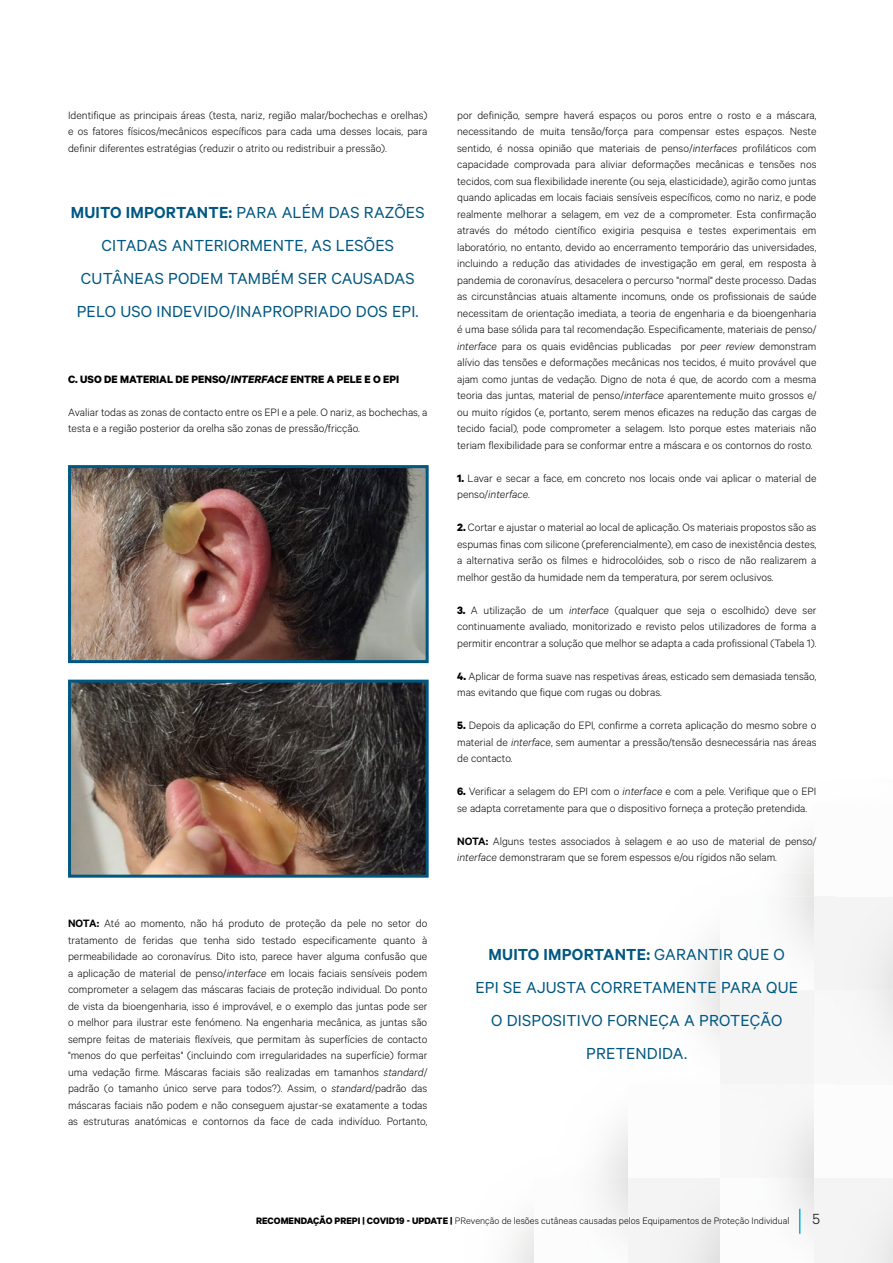
<style>
.page{position:relative;width:893px;height:1263px;background:#fff}
.page>*{position:absolute;margin:0;border:0;box-sizing:border-box;transform-origin:0 0}
.t1{font:18px/33px "Calibre";letter-spacing:.01em;color:#005781;text-align:center}
.t2{font:300 16.5px "Calibre";color:#000}
.t3{font:300 12px/16.5px "Calibre";color:#000;text-align:justify}
.t4{font:700 12px "Calibre";color:#000}
.t5{font:300 10.5px "Calibre";color:#000}
.s1{font-weight:600}
.s2{font-style:italic}
.s3{font-weight:700}
</style>
<div class="page">
<div style="left:628px;top:1178px;width:94px;height:85px;background:#f3f3f4"></div>
<div style="left:720px;top:1178px;width:94px;height:85px;background:#f5f8f7"></div>
<div style="left:720px;top:1084px;width:94px;height:94px;background:#f7f7f8"></div>
<div style="left:720px;top:990px;width:94px;height:94px;background:#f4f4f5"></div>
<div style="left:814px;top:1178px;width:79px;height:85px;background:#f4f4f4"></div>
<div style="left:814px;top:990px;width:79px;height:94px;background:#f8f8f8"></div>
<div style="left:814px;top:896px;width:79px;height:94px;background:#f4f4f4"></div>
<svg style="left:799px;top:1209px;width:1px;height:25px"></svg>
<img style="left:72px;top:469px;width:353px;height:190px">
<div style="left:68px;top:465px;width:361px;height:198px;border:3px solid #005781"></div>
<img style="left:72px;top:684px;width:353px;height:190px">
<div style="left:68px;top:680px;width:361px;height:198px;border:3px solid #005781"></div>
<p class="t3" style="left:68px;top:106px;width:361px">Identifique as principais áreas (testa, nariz, região malar/bochechas e orelhas) e os fatores físicos/mecânicos específicos para cada uma desses locais, para definir diferentes estratégias (reduzir o atrito ou redistribuir a pressão).</p>
<h1 class="t1" style="left:71px;top:195px;width:355px"><span class="s1">MUITO IMPORTANTE:</span> PARA ALÉM DAS RAZÕES CITADAS ANTERIORMENTE, AS LESÕES CUTÂNEAS PODEM TAMBÉM SER CAUSADAS PELO USO INDEVIDO/INAPROPRIADO DOS EPI.</h1>
<p class="t4" style="left:68px;top:371px;width:333px">C. USO DE MATERIAL DE PENSO/<span class="s2">INTERFACE</span> ENTRE A PELE E O EPI</p>
<p class="t3" style="left:68px;top:403px;width:361px">Avaliar todas as zonas de contacto entre os EPI e a pele. O nariz, as bochechas, a testa e a região posterior da orelha são zonas de pressão/fricção.</p>
<p class="t3" style="left:68px;top:915px;width:361px"><span class="s1">NOTA:</span> Até ao momento, não há produto de proteção da pele no setor do tratamento de feridas que tenha sido testado especificamente quanto à permeabilidade ao coronavírus. Dito isto, parece haver alguma confusão que a aplicação de material de penso/<span class="s2">interface</span> em locais faciais sensíveis podem comprometer a selagem das máscaras faciais de proteção individual. Do ponto de vista da bioengenharia, isso é improvável, e o exemplo das juntas pode ser o melhor para ilustrar este fenómeno. Na engenharia mecânica, as juntas são sempre feitas de materiais flexíveis, que permitam às superfícies de contacto "menos do que perfeitas" (incluindo com irregularidades na superfície) formar uma vedação firme. Máscaras faciais são realizadas em tamanhos <span class="s2">standard</span>/ padrão (o tamanho único serve para todos?). Assim, o <span class="s2">standard</span>/padrão das máscaras faciais não podem e não conseguem ajustar-se exatamente a todas as estruturas anatómicas e contornos da face de cada indivíduo. Portanto,</p>
<p class="t3" style="left:457px;top:106px;width:361px">por definição, sempre haverá espaços ou poros entre o rosto e a máscara, necessitando de muita tensão/força para compensar estes espaços. Neste sentido, é nossa opinião que materiais de penso/<span class="s2">interfaces</span> profiláticos com capacidade comprovada para aliviar deformações mecânicas e tensões nos tecidos, com sua flexibilidade inerente (ou seja, elasticidade), agirão como juntas quando aplicadas em locais faciais sensíveis específicos, como no nariz, e pode realmente melhorar a selagem, em vez de a comprometer. Esta confirmação através do método científico exigiria pesquisa e testes experimentais em laboratório, no entanto, devido ao encerramento temporário das universidades, incluindo a redução das atividades de investigação em geral, em resposta à pandemia de coronavírus, desacelera o percurso "normal" deste processo. Dadas as circunstâncias atuais altamente incomuns, onde os profissionais de saúde necessitam de orientação imediata, a teoria de engenharia e da bioengenharia é uma base sólida para tal recomendação. Especificamente, materiais de penso/ <span class="s2">interface</span> para os quais evidências publicadas por <span class="s2">peer review</span> demonstram alívio das tensões e deformações mecânicas nos tecidos, é muito provável que ajam como juntas de vedação. Digno de nota é que, de acordo com a mesma teoria das juntas, material de penso/<span class="s2">interface</span> aparentemente muito grossos e/ ou muito rígidos (e, portanto, serem menos eficazes na redução das cargas de tecido facial), pode comprometer a selagem. Isto porque estes materiais não teriam flexibilidade para se conformar entre a máscara e os contornos do rosto.</p>
<p class="t3" style="left:457px;top:469px;width:361px"><span class="s3">1.</span> Lavar e secar a face, em concreto nos locais onde vai aplicar o material de penso/<span class="s2">interface</span>.</p>
<p class="t3" style="left:457px;top:519px;width:361px"><span class="s3">2.</span> Cortar e ajustar o material ao local de aplicação. Os materiais propostos são as espumas finas com silicone (preferencialmente), em caso de inexistência destes, a alternativa serão os filmes e hidrocolóides, sob o risco de não realizarem a melhor gestão da humidade nem da temperatura, por serem oclusivos.</p>
<p class="t3" style="left:457px;top:601px;width:361px"><span class="s3">3.</span> A utilização de um <span class="s2">interface</span> (qualquer que seja o escolhido) deve ser continuamente avaliado, monitorizado e revisto pelos utilizadores de forma a permitir encontrar a solução que melhor se adapta a cada profissional (Tabela 1).</p>
<p class="t3" style="left:457px;top:667px;width:361px"><span class="s3">4.</span> Aplicar de forma suave nas respetivas áreas, esticado sem demasiada tensão, mas evitando que fique com rugas ou dobras.</p>
<p class="t3" style="left:457px;top:717px;width:361px"><span class="s3">5.</span> Depois da aplicação do EPI, confirme a correta aplicação do mesmo sobre o material de <span class="s2">interface</span>, sem aumentar a pressão/tensão desnecessária nas áreas de contacto.</p>
<p class="t3" style="left:457px;top:783px;width:361px"><span class="s3">6.</span> Verificar a selagem do EPI com o <span class="s2">interface</span> e com a pele. Verifique que o EPI se adapta corretamente para que o dispositivo forneça a proteção pretendida.</p>
<p class="t3" style="left:457px;top:832px;width:361px"><span class="s1">NOTA:</span> Alguns testes associados à selagem e ao uso de material de penso/ <span class="s2">interface</span> demonstraram que se forem espessos e/ou rígidos não selam.</p>
<h1 class="t1" style="left:475px;top:937px;width:324px"><span class="s1">MUITO IMPORTANTE:</span> GARANTIR QUE O<br>EPI SE AJUSTA CORRETAMENTE PARA QUE<br>O DISPOSITIVO FORNEÇA A PROTEÇÃO<br>PRETENDIDA.</h1>
<p class="t5" style="left:256px;top:1215px;width:535px"><span class="s3">RECOMENDAÇÃO PREPI | COVID19 - UPDATE |</span> PRevenção de lesões cutâneas causadas pelos Equipamentos de Proteção Individual</p>
<h2 class="t2" style="left:812px;top:1209px;width:9px">5</h2>
</div>
